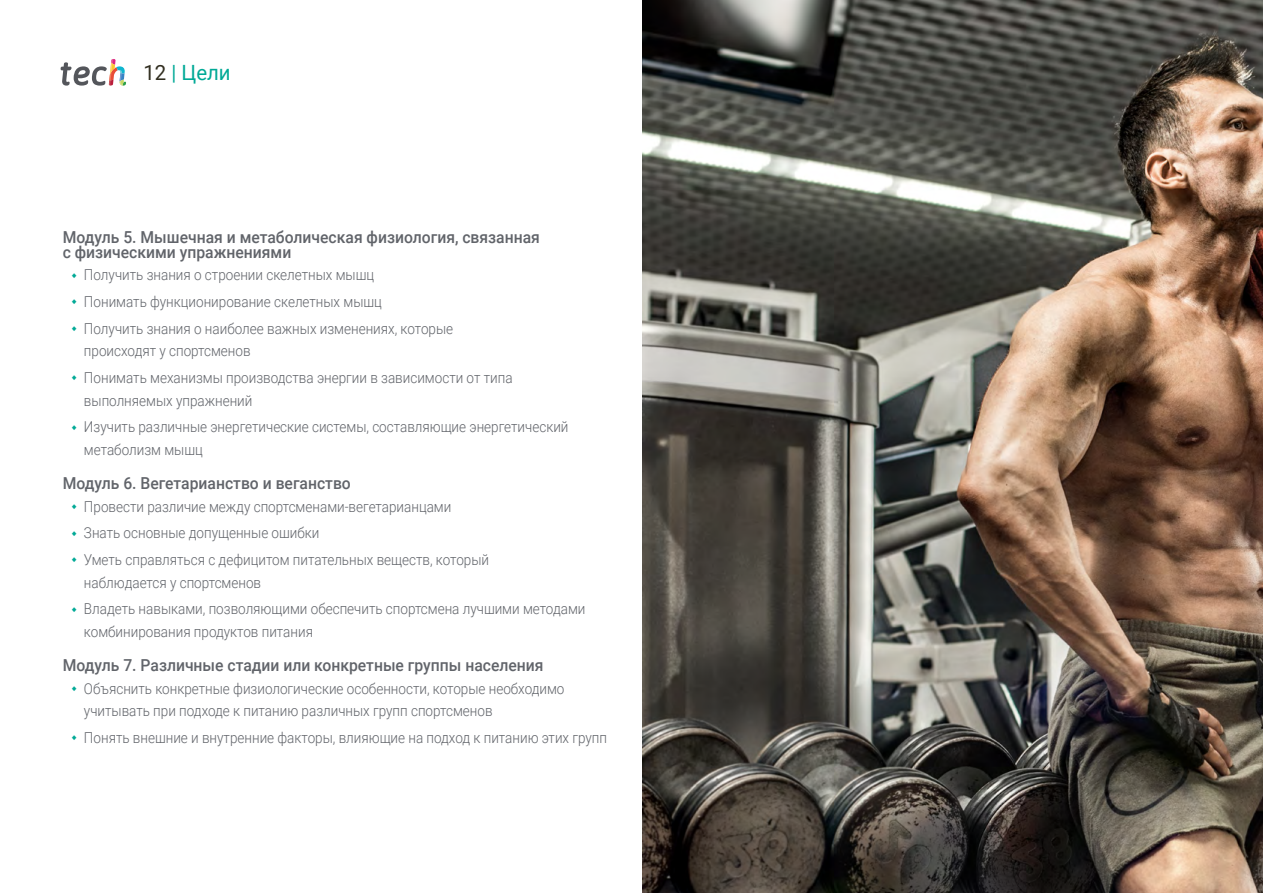
<style>
.page{position:relative;width:1263px;height:893px;background:#fff}
.page>*{position:absolute;margin:0;border:0;box-sizing:border-box;transform-origin:0 0}
.t1{font:21px "Roboto";color:#00a996}
.t2{font:500 16.5px/15px "Roboto";color:#61646a;scale:.95 1}
.t3{font:300 15px/26.7px "Roboto";color:#61646a;scale:.9 1}
.s1{color:#312e20}
</style>
<div class="page">
<svg style="left:61px;top:59px;width:65px;height:27px"></svg>
<img style="left:642px;top:0;width:621px;height:893px">
<h1 class="t1" style="left:144px;top:57px;width:89px"><span class="s1">12</span> | Цели</h1>
<p class="t2" style="left:63px;top:229px;width:504px">Модуль 5. Мышечная и метаболическая физиология, связанная с физическими упражнениями</p>
<p class="t3" style="left:84px;top:261px;width:412px">Получить знания о строении скелетных мышц<br>Понимать функционирование скелетных мышц<br>Получить знания о наиболее важных изменениях, которые</p>
<p class="t3" style="left:84px;top:337px;width:478px">происходят у спортсменов<br>Понимать механизмы производства энергии в зависимости от типа</p>
<p class="t3" style="left:84px;top:386px;width:540px">выполняемых упражнений<br>Изучить различные энергетические системы, составляющие энергетический</p>
<p class="t3" style="left:84px;top:436px;width:133px">метаболизм мышц</p>
<p class="t2" style="left:63px;top:475px;width:305px">Модуль 6. Вегетарианство и веганство</p>
<p class="t3" style="left:84px;top:492px;width:452px">Провести различие между спортсменами-вегетарианцами<br>Знать основные допущенные ошибки<br>Уметь справляться с дефицитом питательных веществ, который</p>
<p class="t3" style="left:84px;top:568px;width:559px">наблюдается у спортсменов<br>Владеть навыками, позволяющими обеспечить спортсмена лучшими методами</p>
<p class="t3" style="left:84px;top:618px;width:256px">комбинирования продуктов питания</p>
<p class="t2" style="left:63px;top:657px;width:508px">Модуль 7. Различные стадии или конкретные группы населения</p>
<p class="t3" style="left:84px;top:676px;width:535px;line-height:22.5px">Объяснить конкретные физиологические особенности, которые необходимо учитывать при подходе к питанию различных групп спортсменов</p>
<p class="t3" style="left:84px;top:723px;width:583px">Понять внешние и внутренние факторы, влияющие на подход к питанию этих групп</p>
</div>
